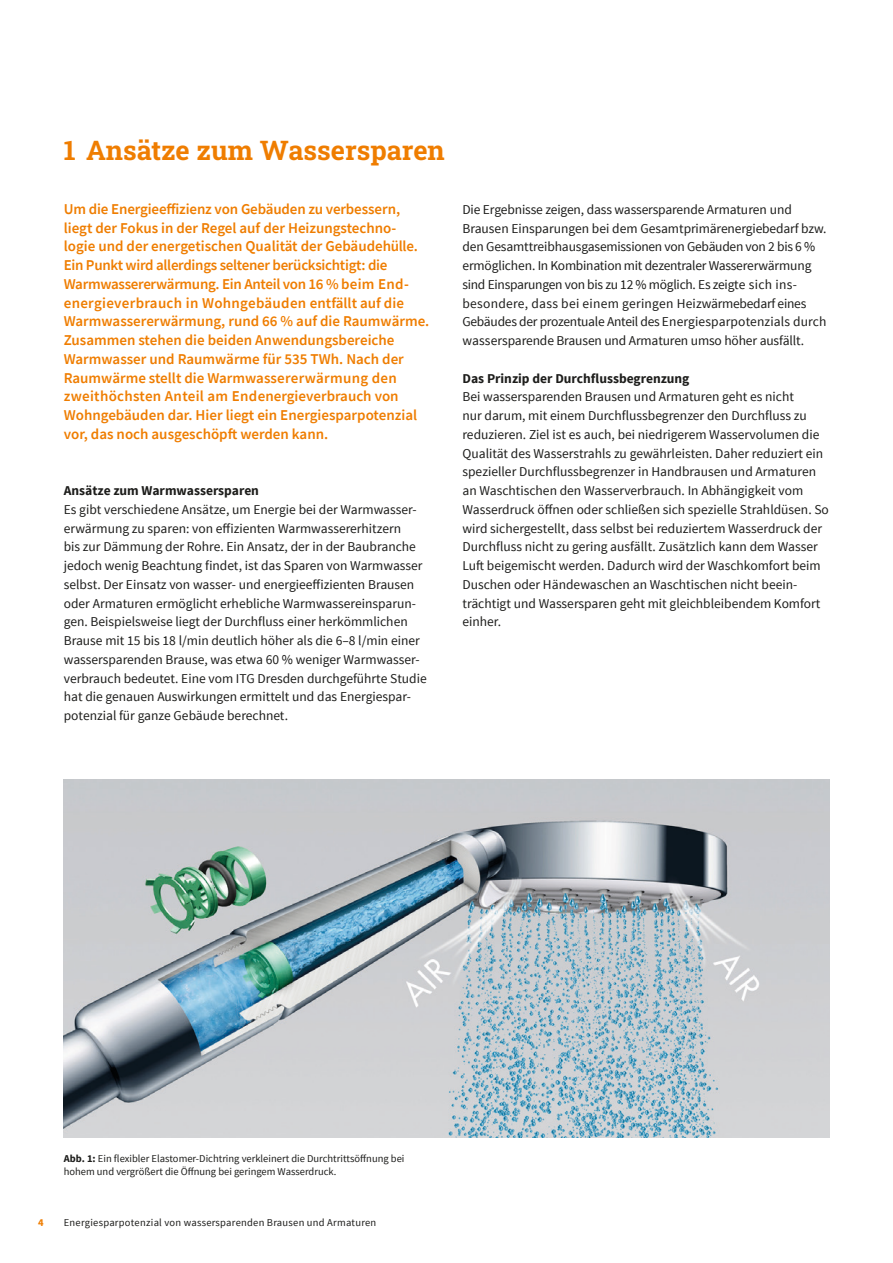
<style>
.page{position:relative;width:893px;height:1263px;background:#fff}
.page>*{position:absolute;margin:0;border:0;box-sizing:border-box;transform-origin:0 0}
.t1{font:700 27px "Roboto Slab";color:#ef7d00}
.t2{font:600 15px/18.8px "Source Sans Pro";color:#ef7d00}
.t3{font:13.5px/18.8px "Source Sans Pro";color:#1d1d1b}
.t4{font:700 13.5px "Source Sans Pro";color:#1d1d1b}
.t5{font:10.5px/13.5px "Source Sans Pro";color:#1d1d1b}
.t6{font:10.5px "Source Sans Pro";letter-spacing:.025em;color:#1d1d1b}
.t7{font:700 10.5px "Source Sans Pro";color:#ef7d00}
.s1{font-weight:700}
</style>
<div class="page">
<img style="left:64px;top:779px;width:765px;height:358px">
<h1 class="t1" style="left:64px;top:132px;width:382px">1 Ansätze zum Wassersparen</h1>
<p class="t2" style="left:64px;top:199px;width:367px">Um die Energieeffizienz von Gebäuden zu verbessern, liegt der Fokus in der Regel auf der Heizungstechno&shy;logie und der energetischen Qualität der Gebäudehülle.<br>Ein Punkt wird allerdings seltener berücksichtigt: die Warmwassererwärmung. Ein Anteil von 16 % beim End&shy;energieverbrauch in Wohngebäuden entfällt auf die Warmwassererwärmung, rund 66 % auf die Raumwärme.<br>Zusammen stehen die beiden Anwendungsbereiche Warmwasser und Raumwärme für 535 TWh. Nach der Raumwärme stellt die Warmwassererwärmung den zweithöchsten Anteil am Endenergieverbrauch von Wohngebäuden dar. Hier liegt ein Energiesparpotenzial vor, das noch ausgeschöpft werden kann.</p>
<p class="t4" style="left:64px;top:482px;width:197px">Ansätze zum Warmwassersparen</p>
<p class="t3" style="left:64px;top:500px;width:364px">Es gibt verschiedene Ansätze, um Energie bei der Warmwasser&shy;erwärmung zu sparen: von effizienten Warmwassererhitzern<br>bis zur Dämmung der Rohre. Ein Ansatz, der in der Baubranche jedoch wenig Beachtung findet, ist das Sparen von Warmwasser selbst. Der Einsatz von wasser- und energieeffizienten Brausen oder Armaturen ermöglicht erhebliche Warmwassereinsparun&shy;gen. Beispielsweise liegt der Durchfluss einer herkömmlichen Brause mit 15 bis 18 l/min deutlich höher als die 6–8 l/min einer wassersparenden Brause, was etwa 60 % weniger Warmwasser&shy;verbrauch bedeutet. Eine vom ITG Dresden durchgeführte Studie hat die genauen Auswirkungen ermittelt und das Energiespar&shy;potenzial für ganze Gebäude berechnet.</p>
<p class="t3" style="left:462px;top:200px;width:366px">Die Ergebnisse zeigen, dass wassersparende Armaturen und Brausen Einsparungen bei dem Gesamtprimärenergiebedarf bzw. den Gesamttreibhausgasemissionen von Gebäuden von 2 bis 6 % ermöglichen. In Kombination mit dezentraler Wassererwärmung sind Einsparungen von bis zu 12 % möglich. Es zeigte sich ins&shy;besondere, dass bei einem geringen Heizwärmebedarf eines Gebäudes der prozentuale Anteil des Energiesparpotenzials durch wassersparende Brausen und Armaturen umso höher ausfällt.</p>
<p class="t4" style="left:462px;top:369px;width:228px">Das Prinzip der Durchflussbegrenzung</p>
<p class="t3" style="left:462px;top:388px;width:368px">Bei wassersparenden Brausen und Armaturen geht es nicht<br>nur darum, mit einem Durchflussbegrenzer den Durchfluss zu reduzieren. Ziel ist es auch, bei niedrigerem Wasservolumen die Qualität des Wasserstrahls zu gewährleisten. Daher reduziert ein spezieller Durchflussbegrenzer in Handbrausen und Armaturen an Waschtischen den Wasserverbrauch. In Abhängigkeit vom Wasserdruck öffnen oder schließen sich spezielle Strahldüsen. So wird sichergestellt, dass selbst bei reduziertem Wasserdruck der Durchfluss nicht zu gering ausfällt. Zusätzlich kann dem Wasser Luft beigemischt werden. Dadurch wird der Waschkomfort beim Duschen oder Händewaschen an Waschtischen nicht beein&shy;trächtigt und Wassersparen geht mit gleichbleibendem Komfort einher.</p>
<p class="t5" style="left:64px;top:1152px;width:342px"><span class="s1">Abb. 1:</span> Ein flexibler Elastomer-Dichtring verkleinert die Durchtrittsöffnung bei hohem und vergrößert die Öffnung bei geringem Wasserdruck.</p>
<p class="t7" style="left:38px;top:1216px;width:7px">4</p>
<p class="t6" style="left:64px;top:1216px;width:314px">Energiesparpotenzial von wassersparenden Brausen und Armaturen</p>
</div>
